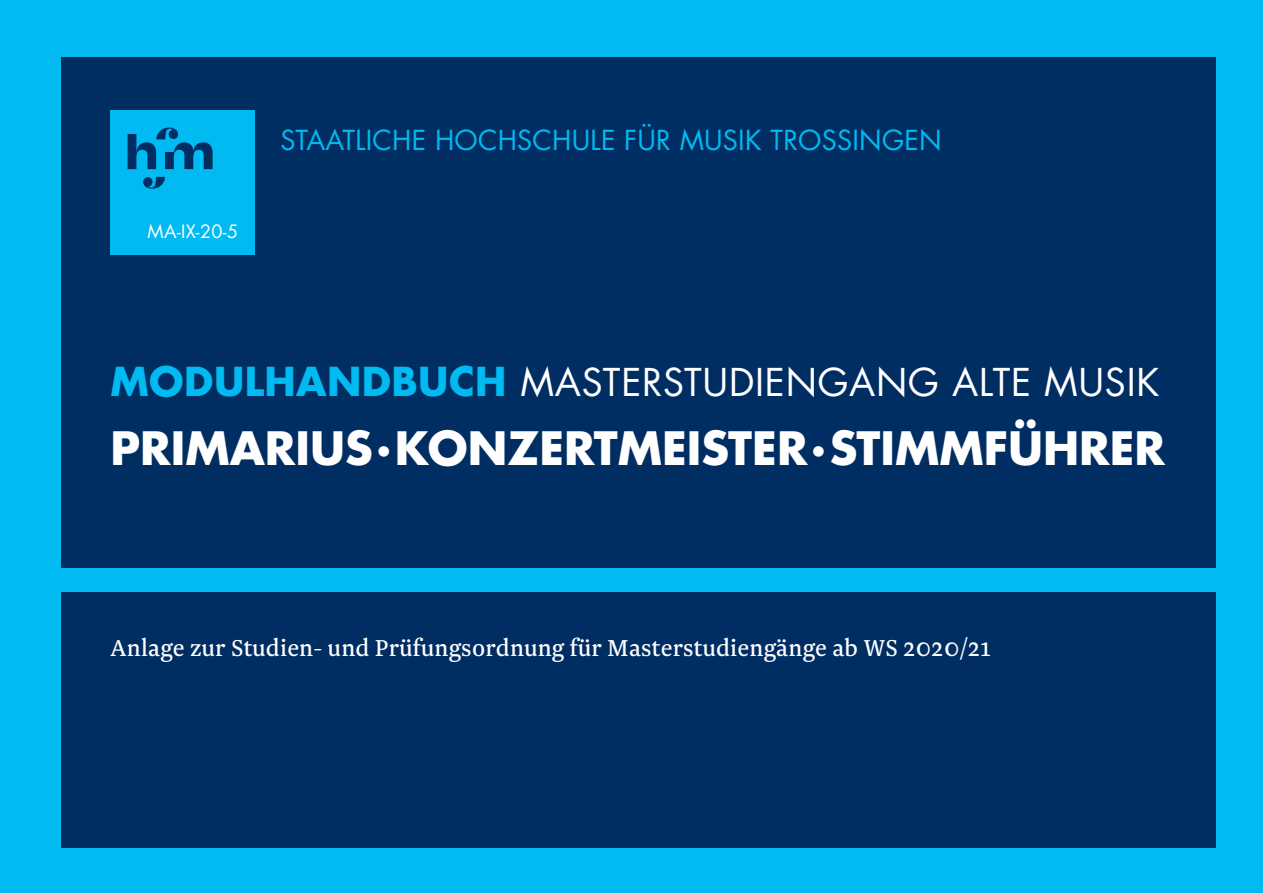
<style>
.page{position:relative;width:1263px;height:893px;background:#00baf1}
.page>*{position:absolute;margin:0;border:0;box-sizing:border-box;transform-origin:0 0}
.t1{font:700 45px "Futura Com";color:#fff}
.t2{font:37.5px "Futura Com";letter-spacing:.02em;color:#fff}
.t3{font:27px "Newzald";letter-spacing:.01em;color:#fff}
.t4{font:27px "Futura Com";letter-spacing:.01em;color:#00baf1}
.t5{font:18px "Futura Com";color:#fff}
.s1{font-weight:700;font-size:39px;color:#00baf1}
</style>
<div class="page">
<div style="left:62px;top:57px;width:1154px;height:511px;background:#002e63"></div>
<div style="left:111px;top:111px;width:144px;height:144px;background:#00baf1"></div>
<div style="left:62px;top:592px;width:1154px;height:255px;background:#002e63"></div>
<svg style="left:128px;top:128px;width:85px;height:61px"></svg>
<p class="t5" style="left:148px;top:219px;width:92px">MA-IX-20-5</p>
<p class="t4" style="left:281px;top:121px;width:662px">STAATLICHE HOCHSCHULE FÜR MUSIK TROSSINGEN</p>
<h2 class="t2" style="left:111px;top:356px;width:1050px"><span class="s1">MODULHANDBUCH</span> MASTERSTUDIENGANG ALTE MUSIK</h2>
<h1 class="t1" style="left:111px;top:413px;width:1056px">PRIMARIUS . KONZERTMEISTER . STIMMFÜHRER</h1>
<p class="t3" style="left:111px;top:632px;width:882px">Anlage zur Studien- und Prüfungsordnung für Masterstudiengänge ab WS 2020/21</p>
</div>
